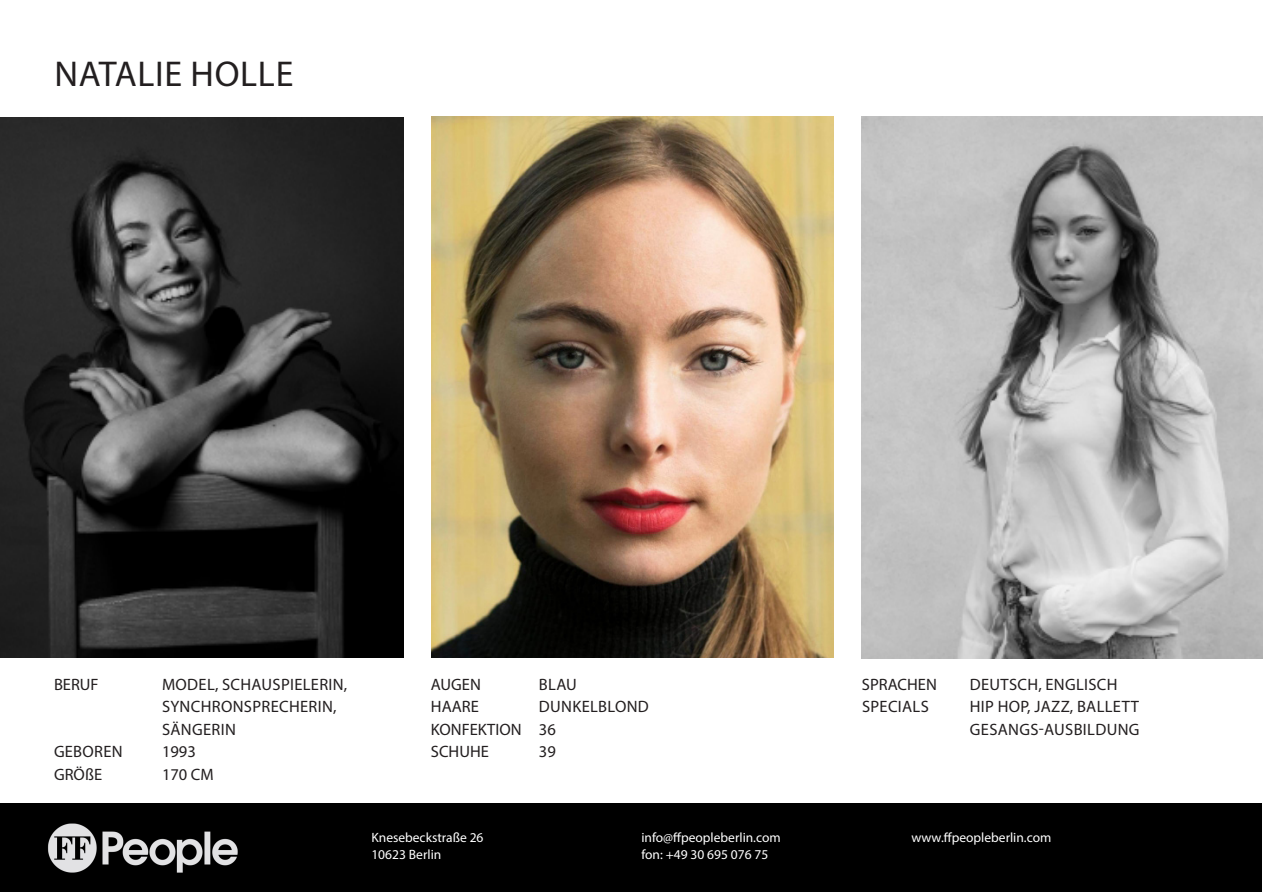
<style>
.page{position:relative;width:1263px;height:893px;background:#fff}
.page>*{position:absolute;margin:0;border:0;box-sizing:border-box;transform-origin:0 0}
.t1{font:36px "Myriad Pro";letter-spacing:.02em;color:#231f20}
.t2{font:16.5px/22.5px "Myriad Pro";letter-spacing:.02em;color:#231f20}
.t3{font:16.5px/22.5px "Myriad Pro";color:#231f20}
.t4{font:13.5px "Myriad Pro";color:#fff}
</style>
<div class="page">
<div style="left:1px;top:804px;width:1261px;height:88px;background:#000"></div>
<img style="left:48px;top:823px;width:190px;height:50px">
<img style="left:0;top:117px;width:403px;height:541px">
<img style="left:432px;top:116px;width:401px;height:541px">
<img style="left:862px;top:116px;width:401px;height:542px">
<h1 class="t1" style="left:54px;top:52px;width:241px">NATALIE HOLLE</h1>
<p class="t2" style="left:54px;top:673px;width:46px">BERUF</p>
<p class="t2" style="left:162px;top:673px;width:187px">MODEL, SCHAUSPIELERIN,<br>SYNCHRONSPRECHERIN,<br>SÄNGERIN</p>
<p class="t2" style="left:54px;top:740px;width:70px">GEBOREN</p>
<p class="t2" style="left:162px;top:740px;width:35px">1993</p>
<p class="t2" style="left:54px;top:763px;width:50px">GRÖßE</p>
<p class="t2" style="left:162px;top:763px;width:53px">170 CM</p>
<p class="t2" style="left:431px;top:673px;width:51px">AUGEN</p>
<p class="t2" style="left:539px;top:673px;width:40px">BLAU</p>
<p class="t2" style="left:431px;top:695px;width:49px">HAARE</p>
<p class="t3" style="left:431px;top:695px;width:219px;text-indent:108px">DUNKELBLOND<br>KONFEKTION 36<br>SCHUHE</p>
<p class="t2" style="left:539px;top:740px;width:18px">39</p>
<p class="t3" style="left:862px;top:673px;width:77px">SPRACHEN</p>
<p class="t2" style="left:970px;top:673px;width:149px">DEUTSCH, ENGLISCH</p>
<p class="t2" style="left:862px;top:695px;width:68px">SPECIALS</p>
<p class="t2" style="left:970px;top:695px;width:171px">HIP HOP, JAZZ, BALLETT<br>GESANGS-AUSBILDUNG</p>
<p class="t4" style="left:371px;top:829px;width:114px">Knesebeckstraße 26</p>
<p class="t4" style="left:641px;top:829px;width:141px">info@ffpeopleberlin.com</p>
<p class="t4" style="left:911px;top:829px;width:141px">www.ffpeopleberlin.com</p>
<p class="t4" style="left:371px;top:846px;width:71px">10623 Berlin</p>
<p class="t4" style="left:641px;top:846px;width:128px">fon: +49 30 695 076 75</p>
</div>
